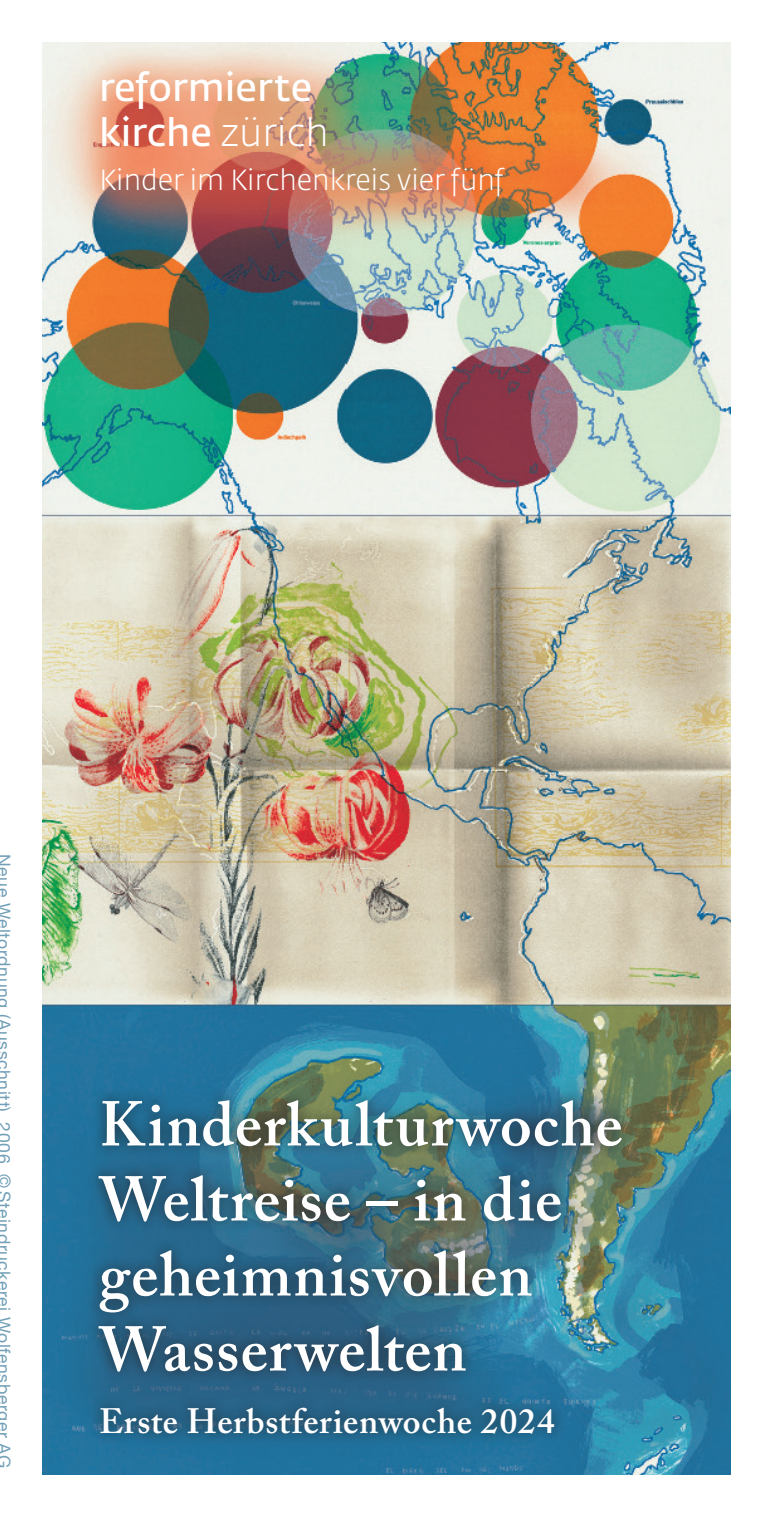
<style>
.page{position:relative;width:773px;height:1517px;background:#fff}
.page>*{position:absolute;margin:0;border:0;box-sizing:border-box;transform-origin:0 0}
.t1{font:600 62.5px/75px "Adobe Caslon Pro";letter-spacing:.015em;color:#fff}
.t2{font:38.5px/44.8px "Fedra Sans Std";color:#fff}
.t3{font:600 35px "Adobe Caslon Pro";letter-spacing:.02em;color:#fff}
.t4{font:300 28.75px "Fedra Sans Std";color:#fff}
.t5{font:17.5px "Helvetica Neue";letter-spacing:.035em;color:#73a0b8}
.s1{font-weight:300}
</style>
<div class="page">
<img style="left:42px;top:43px;width:688px;height:1431px">
<div style="left:86px;top:1088px;width:548px;height:358px;background:#231f20;opacity:.75"></div>
<h2 class="t2" style="left:99px;top:65px;width:231px">reformierte kirche <span class="s1">zürich</span></h2>
<h3 class="t4" style="left:99px;top:162px;width:407px">Kinder im Kirchenkreis vier fünf</h3>
<p class="t5" style="left:16px;top:854px;width:615px;rotate:90deg">Neue Weltordnung (Ausschnitt) 2006 © Steindruckerei Wolfensberger AG</p>
<h1 class="t1" style="left:99px;top:1086px;width:525px">Kinderkulturwoche<br>Weltreise – in die geheimnisvollen<br>Wasserwelten</h1>
<h3 class="t3" style="left:99px;top:1400px;width:457px">Erste Herbstferienwoche 2024</h3>
</div>
